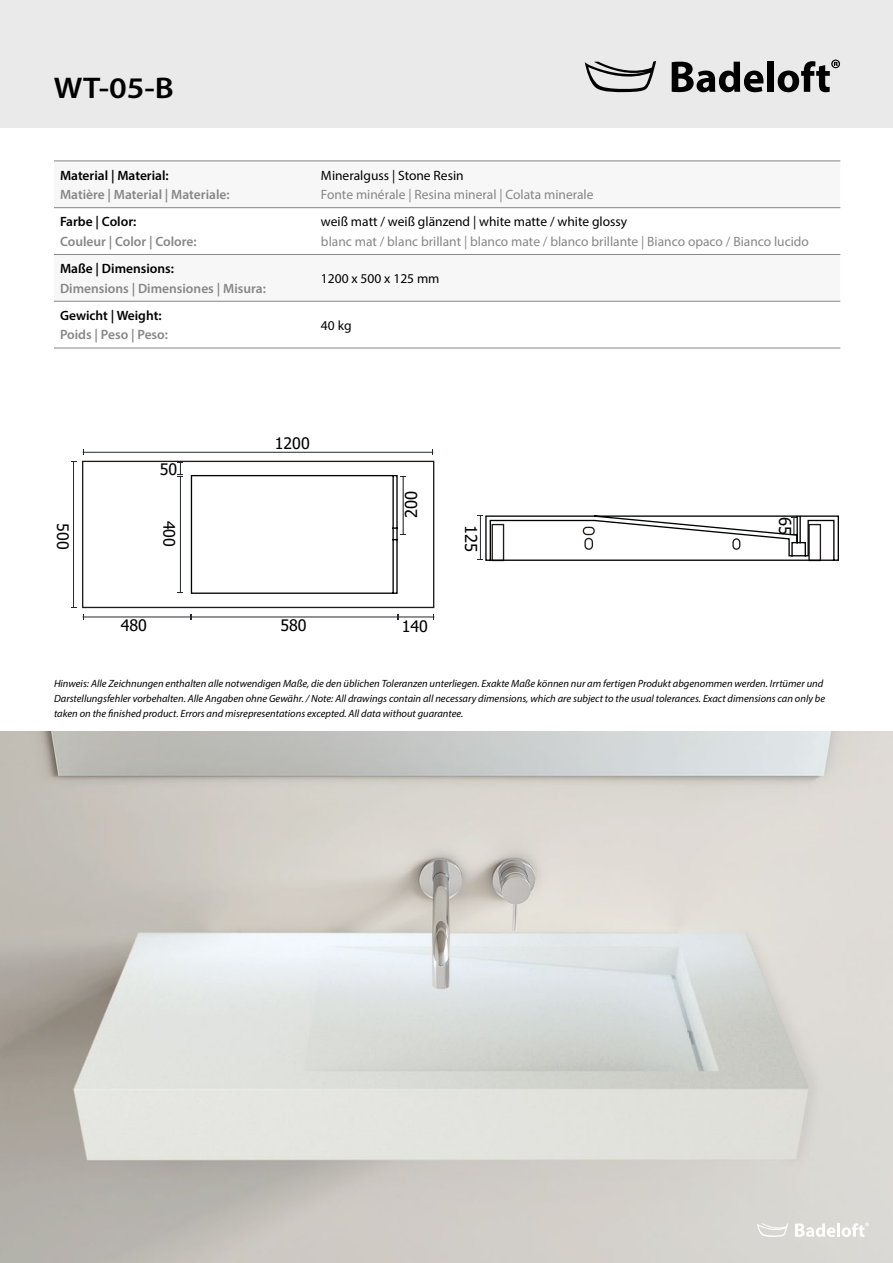
<style>
.page{position:relative;width:893px;height:1263px;background:#fff}
.page>*{position:absolute;margin:0;border:0;box-sizing:border-box;transform-origin:0 0}
.t1{font:600 30px "Myriad Pro";color:#000;scale:1.1 1}
.t2{font:16.65px "Tahoma";color:#000}
.t3{font:16.65px "Tahoma";color:#020100}
.t4{font:15.9px "Tahoma";color:#000}
.t5{font:15.9px "Tahoma";color:#020100}
.t6{font:13.5px "Myriad Pro";color:#878686}
.t7{font:600 13.5px "Myriad Pro";color:#878686}
.t8{font:13.5px "Myriad Pro";color:#000}
.t9{font:600 13.5px "Myriad Pro";color:#000}
.t10{font:italic 10.5px/15px "Myriad Pro";color:#000}
</style>
<div class="page">
<div style="left:0;top:0;width:893px;height:128px;background:#eaeaea"></div>
<svg style="left:672px;top:62px;width:91px;height:30px"></svg>
<div style="left:767px;top:62px;width:7px;height:30px;background:#000"></div>
<svg style="left:778px;top:60px;width:62px;height:32px"></svg>
<svg style="left:585px;top:61px;width:71px;height:31px"></svg>
<img style="left:0;top:731px;width:893px;height:532px">
<svg style="left:478px;top:515px;width:361px;height:47px"></svg>
<hr style="left:83px;top:452px;width:350px;height:1px;background:#24292b">
<hr style="left:73px;top:462px;width:1px;height:145px;background:#24292b">
<hr style="left:192px;top:617px;width:205px;height:1px;background:#24292b">
<hr style="left:399px;top:617px;width:35px;height:1px;background:#24292b">
<hr style="left:83px;top:617px;width:107px;height:1px;background:#24292b">
<hr style="left:180px;top:476px;width:1px;height:117px;background:#24292b">
<svg style="left:178px;top:463px;width:5px;height:14px"></svg>
<div style="left:82px;top:461px;width:352px;height:147px;border:1px solid #201b18"></div>
<svg style="left:190px;top:475px;width:216px;height:119px"></svg>
<svg style="left:54px;top:300px;width:786px;height:1px"></svg>
<hr style="left:54px;top:161px;width:261px;height:1px;background:#878686">
<hr style="left:315px;top:161px;width:525px;height:1px;background:#878686">
<hr style="left:54px;top:207px;width:261px;height:1px;background:#878686">
<hr style="left:315px;top:207px;width:525px;height:1px;background:#878686">
<hr style="left:54px;top:254px;width:261px;height:1px;background:#878686">
<hr style="left:315px;top:254px;width:525px;height:1px;background:#878686">
<hr style="left:54px;top:301px;width:261px;height:1px;background:#878686">
<hr style="left:315px;top:301px;width:525px;height:1px;background:#878686">
<hr style="left:54px;top:348px;width:261px;height:1px;background:#878686">
<hr style="left:315px;top:348px;width:525px;height:1px;background:#878686">
<svg style="left:795px;top:1223px;width:40px;height:14px"></svg>
<hr style="left:837px;top:1223px;width:3px;height:14px;background:#fff">
<svg style="left:842px;top:1222px;width:27px;height:15px"></svg>
<svg style="left:757px;top:1223px;width:31px;height:14px"></svg>
<h1 class="t1" style="left:54px;top:68px;width:111px">WT-05-B</h1>
<p class="t9" style="left:60px;top:166px;width:110px">Material | Material:</p>
<p class="t7" style="left:60px;top:186px;width:171px">Matière | Material | Materiale:</p>
<p class="t9" style="left:60px;top:213px;width:78px">Farbe | Color:</p>
<p class="t7" style="left:60px;top:233px;width:138px">Couleur | Color | Colore:</p>
<p class="t9" style="left:60px;top:260px;width:116px">Maße | Dimensions:</p>
<p class="t7" style="left:60px;top:279px;width:207px">Dimensions | Dimensiones | Misura:</p>
<p class="t9" style="left:60px;top:307px;width:103px">Gewicht | Weight:</p>
<p class="t7" style="left:60px;top:326px;width:110px">Poids | Peso | Peso:</p>
<p class="t8" style="left:321px;top:167px;width:144px">Mineralguss | Stone Resin</p>
<p class="t6" style="left:321px;top:186px;width:274px">Fonte minérale | Resina mineral | Colata minerale</p>
<p class="t8" style="left:321px;top:213px;width:308px">weiß matt / weiß glänzend | white matte / white glossy</p>
<p class="t6" style="left:321px;top:233px;width:489px">blanc mat / blanc brillant | blanco mate / blanco brillante | Bianco opaco / Bianco lucido</p>
<p class="t8" style="left:321px;top:270px;width:120px">1200 x 500 x 125 mm</p>
<p class="t8" style="left:321px;top:317px;width:32px">40 kg</p>
<h3 class="t4" style="left:160px;top:458px;width:19px">50</h3>
<h3 class="t5" style="left:275px;top:432px;width:36px">1200</h3>
<h2 class="t2" style="left:400px;top:518px;width:29px;rotate:-90deg">200</h2>
<h3 class="t4" style="left:180px;top:520px;width:28px;rotate:90deg">400</h3>
<h3 class="t5" style="left:74px;top:523px;width:28px;rotate:90deg">500</h3>
<h2 class="t3" style="left:482px;top:525px;width:29px;rotate:90deg">125</h2>
<h3 class="t4" style="left:121px;top:614px;width:28px">480</h3>
<h3 class="t4" style="left:280px;top:614px;width:28px">580</h3>
<h3 class="t4" style="left:402px;top:616px;width:28px">140</h3>
<h2 class="t2" style="left:796px;top:517px;width:20px;rotate:90deg">65</h2>
<p class="t10" style="left:54px;top:676px;width:773px">Hinweis: Alle Zeichnungen enthalten alle notwendigen Maße, die den üblichen Toleranzen unterliegen. Exakte Maße können nur am fertigen Produkt abgenommen werden. Irrtümer und<br>Darstellungsfehler vorbehalten. Alle Angaben ohne Gewähr. / Note: All drawings contain all necessary dimensions, which are subject to the usual tolerances. Exact dimensions can only be taken on the finished product. Errors and misrepresentations excepted. All data without guarantee.</p>
</div>
